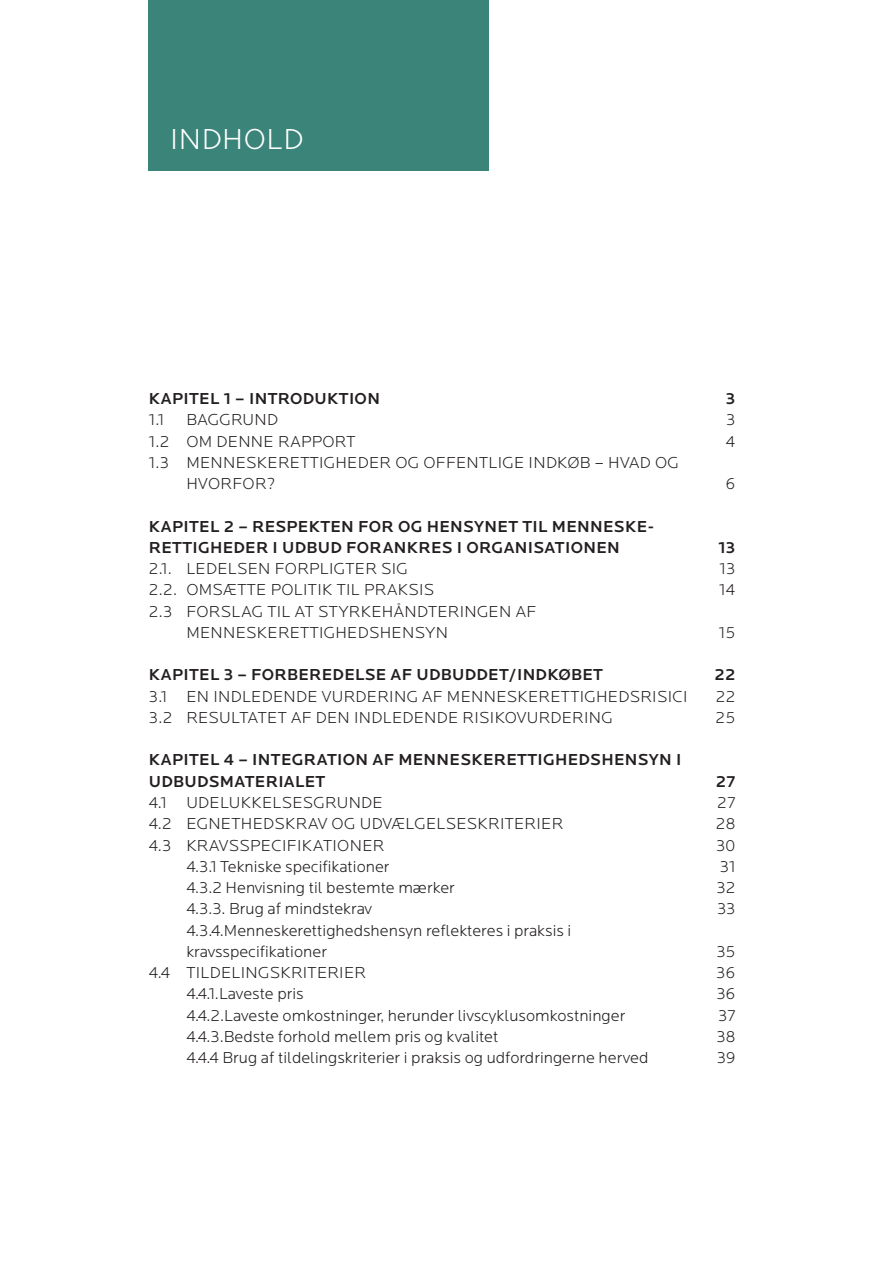
<style>
.page{position:relative;width:893px;height:1263px;background:#fff}
.page>*{position:absolute;margin:0;border:0;box-sizing:border-box;transform-origin:0 0}
.MR_1{font:300 30px "Locator";letter-spacing:.02em;color:#fff}
.Indhold_niveau_2{font:300 16.5px/21.3px "Locator";letter-spacing:.02em;color:#231f20}
.Indhold_niveau_3{font:300 16.5px/21.3px "Locator";color:#231f20}
.Inhold_niveau_1{font:500 16.5px/21.3px "Locator";letter-spacing:.02em;color:#231f20}
</style>
<div class="page">
<div style="left:149px;top:0;width:340px;height:170px;background:#3b847a"></div>
<h2 class="MR_1" style="left:170px;top:123px;width:135px">INDHOLD</h2>
<h2 class="Inhold_niveau_1" style="left:149px;top:388px;width:233px">KAPITEL 1 – INTRODUKTION</h2>
<h2 class="Inhold_niveau_1" style="left:726px;top:388px;width:11px">3</h2>
<h3 class="Indhold_niveau_2" style="left:149px;top:410px;width:17px">1.1</h3>
<h3 class="Indhold_niveau_2" style="left:186px;top:410px;width:93px">BAGGRUND</h3>
<h3 class="Indhold_niveau_2" style="left:726px;top:410px;width:11px">3</h3>
<h3 class="Indhold_niveau_2" style="left:149px;top:431px;width:208px">1.2 OM DENNE RAPPORT</h3>
<h3 class="Indhold_niveau_2" style="left:726px;top:431px;width:11px">4</h3>
<h3 class="Indhold_niveau_2" style="left:186px;top:452px;width:494px;text-indent:-38px">1.3 MENNESKERETTIGHEDER OG OFFENTLIGE INDKØB – HVAD OG<br>HVORFOR?</h3>
<h3 class="Indhold_niveau_2" style="left:726px;top:473px;width:11px">6</h3>
<h2 class="Inhold_niveau_1" style="left:149px;top:516px;width:507px">KAPITEL 2 – RESPEKTEN FOR OG HENSYNET TIL MENNESKE-<br>RETTIGHEDER I UDBUD FORANKRES I ORGANISATIONEN</h2>
<h2 class="Inhold_niveau_1" style="left:718px;top:537px;width:19px">13</h2>
<h3 class="Indhold_niveau_2" style="left:149px;top:558px;width:261px">2.1. LEDELSEN FORPLIGTER SIG</h3>
<h3 class="Indhold_niveau_2" style="left:720px;top:558px;width:17px">13</h3>
<h3 class="Indhold_niveau_2" style="left:149px;top:580px;width:287px">2.2. OMSÆTTE POLITIK TIL PRAKSIS</h3>
<h3 class="Indhold_niveau_2" style="left:719px;top:580px;width:18px">14</h3>
<h3 class="Indhold_niveau_2" style="left:186px;top:601px;width:351px;text-indent:-38px">2.3 FORSLAG TIL AT STYRKEHÅNDTERINGEN AF<br>MENNESKERETTIGHEDSHENSYN</h3>
<h3 class="Indhold_niveau_2" style="left:719px;top:622px;width:18px">15</h3>
<h2 class="Inhold_niveau_1" style="left:149px;top:665px;width:456px">KAPITEL 3 – FORBEREDELSE AF UDBUDDET/INDKØBET</h2>
<h2 class="Inhold_niveau_1" style="left:714px;top:665px;width:23px">22</h2>
<h3 class="Indhold_niveau_2" style="left:149px;top:686px;width:540px">3.1 EN INDLEDENDE VURDERING AF MENNESKERETTIGHEDSRISICI</h3>
<h3 class="Indhold_niveau_2" style="left:716px;top:686px;width:21px">22</h3>
<h3 class="Indhold_niveau_2" style="left:149px;top:707px;width:465px">3.2 RESULTATET AF DEN INDLEDENDE RISIKOVURDERING</h3>
<h3 class="Indhold_niveau_2" style="left:716px;top:707px;width:21px">25</h3>
<h2 class="Inhold_niveau_1" style="left:149px;top:750px;width:534px">KAPITEL 4 – INTEGRATION AF MENNESKERETTIGHEDSHENSYN I<br>UDBUDSMATERIALET</h2>
<h2 class="Inhold_niveau_1" style="left:716px;top:771px;width:21px">27</h2>
<h3 class="Indhold_niveau_2" style="left:149px;top:792px;width:235px">4.1 UDELUKKELSESGRUNDE</h3>
<h3 class="Indhold_niveau_2" style="left:717px;top:792px;width:20px">27</h3>
<h3 class="Indhold_niveau_2" style="left:149px;top:814px;width:416px">4.2 EGNETHEDSKRAV OG UDVÆLGELSESKRITERIER</h3>
<h3 class="Indhold_niveau_2" style="left:716px;top:814px;width:21px">28</h3>
<h3 class="Indhold_niveau_2" style="left:149px;top:835px;width:237px">4.3 KRAVSSPECIFIKATIONER</h3>
<h3 class="Indhold_niveau_2" style="left:716px;top:835px;width:21px">30</h3>
<h4 class="Indhold_niveau_3" style="left:186px;top:856px;width:205px">4.3.1 Tekniske specifikationer</h4>
<h4 class="Indhold_niveau_3" style="left:720px;top:856px;width:17px">31</h4>
<h4 class="Indhold_niveau_3" style="left:186px;top:877px;width:270px">4.3.2 Henvisning til bestemte mærker</h4>
<h4 class="Indhold_niveau_3" style="left:717px;top:877px;width:20px">32</h4>
<h4 class="Indhold_niveau_3" style="left:186px;top:899px;width:187px">4.3.3. Brug af mindstekrav</h4>
<h4 class="Indhold_niveau_3" style="left:717px;top:899px;width:20px">33</h4>
<h4 class="Indhold_niveau_3" style="left:186px;top:920px;width:387px">4.3.4.Menneskerettighedshensyn reflekteres i praksis i kravsspecifikationer</h4>
<h4 class="Indhold_niveau_3" style="left:716px;top:941px;width:21px">35</h4>
<h3 class="Indhold_niveau_2" style="left:149px;top:962px;width:219px">4.4 TILDELINGSKRITERIER</h3>
<h3 class="Indhold_niveau_2" style="left:716px;top:962px;width:21px">36</h3>
<h4 class="Indhold_niveau_3" style="left:186px;top:984px;width:119px">4.4.1.Laveste pris</h4>
<h4 class="Indhold_niveau_3" style="left:717px;top:984px;width:20px">36</h4>
<h4 class="Indhold_niveau_3" style="left:186px;top:1005px;width:441px">4.4.2.Laveste omkostninger, herunder livscyklusomkostninger</h4>
<h4 class="Indhold_niveau_3" style="left:718px;top:1005px;width:19px">37</h4>
<h4 class="Indhold_niveau_3" style="left:186px;top:1026px;width:314px">4.4.3.Bedste forhold mellem pris og kvalitet</h4>
<h4 class="Indhold_niveau_3" style="left:717px;top:1026px;width:20px">38</h4>
<h4 class="Indhold_niveau_3" style="left:186px;top:1047px;width:464px">4.4.4 Brug af tildelingskriterier i praksis og udfordringerne herved</h4>
<h4 class="Indhold_niveau_3" style="left:717px;top:1047px;width:20px">39</h4>
</div>
